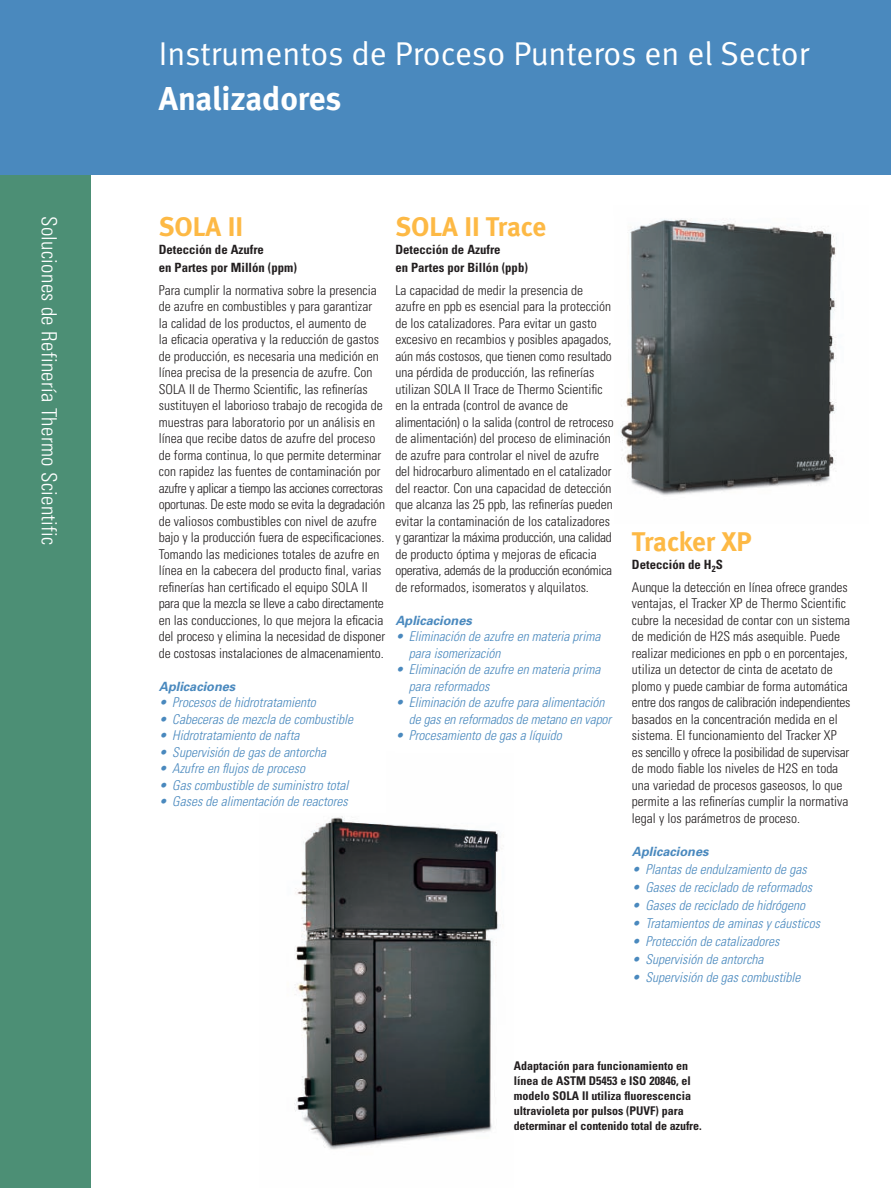
<style>
.page{position:relative;width:891px;height:1188px;background:#fff}
.page>*{position:absolute;margin:0;border:0;box-sizing:border-box;transform-origin:0 0}
.t1{font:33px "Meta Normal LF";color:#fff}
.t2{font:33px "Meta Bold LF";letter-spacing:-.005em;color:#fff}
.t3{font:27px "Meta Bold LF";color:#fdb945}
.t4{font:300 condensed 21px "Univers";letter-spacing:.015em;color:#fff}
.t5{font:300 condensed 13.5px/16.5px "Univers";color:#231f20}
.t6{font:italic 300 condensed 13.5px/16.5px "Univers";color:#4a89be}
.t7{font:700 condensed 12.75px/18px "Univers";color:#231f20}
.t8{font:italic 700 12.75px "Univers";color:#4a89be}
.t9{font:700 condensed 12px/15px "Univers";color:#231f20}
</style>
<div class="page">
<img style="left:294px;top:816px;width:208px;height:334px">
<img style="left:620px;top:219px;width:217px;height:276px">
<div style="left:0;top:143px;width:91px;height:1045px;background:#4c8f75"></div>
<div style="left:0;top:0;width:891px;height:176px;background:#4a89be"></div>
<h3 class="t4" style="left:57px;top:216px;width:331px;rotate:90deg">Soluciones de Refinería Thermo Scientific</h3>
<h1 class="t1" style="left:159px;top:42px;width:652px">Instrumentos de Proceso Punteros en el Sector</h1>
<h1 class="t2" style="left:159px;top:87px;width:184px">Analizadores</h1>
<h2 class="t3" style="left:159px;top:217px;width:86px">SOLA II</h2>
<p class="t7" style="left:159px;top:241px;width:140px">Detección de Azufre<br>en Partes por Millón (ppm)</p>
<p class="t5" style="left:159px;top:283px;width:228px">Para cumplir la normativa sobre la presencia de azufre en combustibles y para garantizar<br>la calidad de los productos, el aumento de<br>la eficacia operativa y la reducción de gastos de producción, es necesaria una medición en línea precisa de la presencia de azufre. Con SOLA II de Thermo Scientific, las refinerías sustituyen el laborioso trabajo de recogida de muestras para laboratorio por un análisis en línea que recibe datos de azufre del proceso de forma continua, lo que permite determinar con rapidez las fuentes de contaminación por azufre y aplicar a tiempo las acciones correctoras oportunas. De este modo se evita la degradación de valiosos combustibles con nivel de azufre bajo y la producción fuera de especificaciones.<br>Tomando las mediciones totales de azufre en línea en la cabecera del producto final, varias refinerías han certificado el equipo SOLA II para que la mezcla se lleve a cabo directamente en las conducciones, lo que mejora la eficacia del proceso y elimina la necesidad de disponer de costosas instalaciones de almacenamiento.</p>
<p class="t8" style="left:159px;top:681px;width:78px">Aplicaciones</p>
<p class="t6" style="left:159px;top:695px;width:159px">• Procesos de hidrotratamiento</p>
<p class="t6" style="left:159px;top:712px;width:196px">• Cabeceras de mezcla de combustible</p>
<p class="t6" style="left:159px;top:728px;width:142px">• Hidrotratamiento de nafta</p>
<p class="t6" style="left:159px;top:745px;width:169px">• Supervisión de gas de antorcha</p>
<p class="t6" style="left:159px;top:761px;width:148px">• Azufre en flujos de proceso</p>
<p class="t6" style="left:159px;top:778px;width:191px">• Gas combustible de suministro total</p>
<p class="t6" style="left:159px;top:794px;width:191px">• Gases de alimentación de reactores</p>
<h2 class="t3" style="left:395px;top:217px;width:152px">SOLA II Trace</h2>
<p class="t7" style="left:395px;top:241px;width:134px">Detección de Azufre<br>en Partes por Billón (ppb)</p>
<p class="t5" style="left:395px;top:283px;width:220px">La capacidad de medir la presencia de azufre en ppb es esencial para la protección de los catalizadores. Para evitar un gasto excesivo en recambios y posibles apagados, aún más costosos, que tienen como resultado una pérdida de producción, las refinerías utilizan SOLA II Trace de Thermo Scientific en la entrada (control de avance de alimentación) o la salida (control de retroceso de alimentación) del proceso de eliminación de azufre para controlar el nivel de azufre del hidrocarburo alimentado en el catalizador del reactor. Con una capacidad de detección que alcanza las 25 ppb, las refinerías pueden evitar la contaminación de los catalizadores y garantizar la máxima producción, una calidad de producto óptima y mejoras de eficacia operativa, además de la producción económica de reformados, isomeratos y alquilatos.</p>
<p class="t8" style="left:395px;top:615px;width:78px">Aplicaciones</p>
<p class="t6" style="left:409px;top:629px;width:193px;text-indent:-14px">• Eliminación de azufre en materia prima para isomerización</p>
<p class="t6" style="left:409px;top:662px;width:193px;text-indent:-14px">• Eliminación de azufre en materia prima para reformados</p>
<p class="t6" style="left:409px;top:695px;width:204px;text-indent:-14px">• Eliminación de azufre para alimentación de gas en reformados de metano en vapor</p>
<p class="t6" style="left:395px;top:728px;width:168px">• Procesamiento de gas a líquido</p>
<h2 class="t3" style="left:632px;top:532px;width:121px">Tracker XP</h2>
<p class="t7" style="left:632px;top:556px;width:92px">Detección de H<sub>2</sub>S</p>
<p class="t5" style="left:632px;top:580px;width:220px">Aunque la detección en línea ofrece grandes ventajas, el Tracker XP de Thermo Scientific cubre la necesidad de contar con un sistema de medición de H2S más asequible. Puede realizar mediciones en ppb o en porcentajes, utiliza un detector de cinta de acetato de plomo y puede cambiar de forma automática entre dos rangos de calibración independientes basados en la concentración medida en el sistema. El funcionamiento del Tracker XP es sencillo y ofrece la posibilidad de supervisar de modo fiable los niveles de H2S en toda una variedad de procesos gaseosos, lo que permite a las refinerías cumplir la normativa legal y los parámetros de proceso.</p>
<p class="t8" style="left:632px;top:846px;width:78px">Aplicaciones</p>
<p class="t6" style="left:632px;top:862px;width:176px">• Plantas de endulzamiento de gas</p>
<p class="t6" style="left:632px;top:880px;width:182px">• Gases de reciclado de reformados</p>
<p class="t6" style="left:632px;top:898px;width:175px">• Gases de reciclado de hidrógeno</p>
<p class="t6" style="left:632px;top:916px;width:190px">• Tratamientos de aminas y cáusticos</p>
<p class="t6" style="left:632px;top:934px;width:149px">• Protección de catalizadores</p>
<p class="t6" style="left:632px;top:952px;width:133px">• Supervisión de antorcha</p>
<p class="t6" style="left:632px;top:970px;width:170px">• Supervisión de gas combustible</p>
<p class="t9" style="left:514px;top:1059px;width:190px">Adaptación para funcionamiento en línea de ASTM D5453 e ISO 20846, el modelo SOLA II utiliza fluorescencia ultravioleta por pulsos (PUVF) para determinar el contenido total de azufre.</p>
</div>
